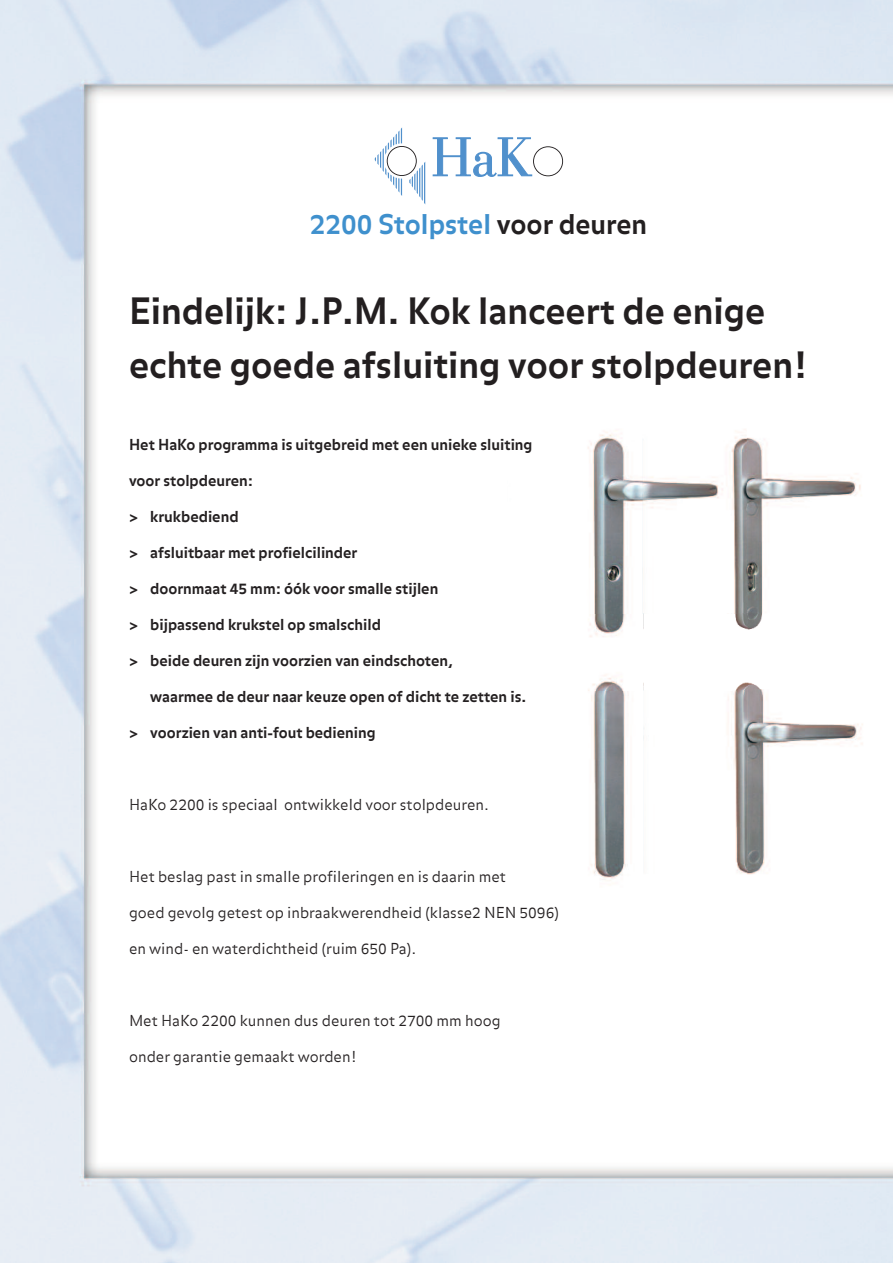
<style>
.page{position:relative;width:893px;height:1263px;background:#fff}
.page>*{position:absolute;margin:0;border:0;box-sizing:border-box;transform-origin:0 0}
.t1{font:700 36px/54px "Balance";color:#231f20}
.t2{font:700 27px "Balance";color:#3f90cd}
.t3{font:700 15px "Balance";color:#231f20}
.t4{font:300 15px "Balance";color:#231f20}
.s1{color:#231f20}
</style>
<div class="page">
<img style="left:0;top:0;width:893px;height:1263px">
<svg style="left:375px;top:127px;width:50px;height:77px"></svg>
<svg style="left:433px;top:137px;width:130px;height:40px"></svg>
<img style="left:747px;top:370px;width:136px;height:563px">
<img style="left:643px;top:370px;width:104px;height:1px">
<img style="left:507px;top:371px;width:240px;height:244px">
<img style="left:644px;top:613px;width:103px;height:76px">
<img style="left:508px;top:615px;width:136px;height:319px">
<img style="left:644px;top:689px;width:103px;height:245px">
<img style="left:643px;top:615px;width:1px;height:74px">
<img style="left:747px;top:615px;width:1px;height:74px">
<h2 class="t2" style="left:310px;top:209px;width:339px">2200 Stolpstel <span class="s1">voor deuren</span></h2>
<h1 class="t1" style="left:129px;top:285px;width:681px">Eindelijk: J.P.M. Kok lanceert de enige echte goede afsluiting voor stolpdeuren!</h1>
<p class="t3" style="left:129px;top:436px;width:405px">Het HaKo programma is uitgebreid met een unieke sluiting</p>
<p class="t3" style="left:129px;top:472px;width:126px">voor stolpdeuren:</p>
<p class="t3" style="left:129px;top:508px;width:111px">&gt; krukbediend</p>
<p class="t3" style="left:129px;top:544px;width:230px">&gt; afsluitbaar met profielcilinder</p>
<p class="t3" style="left:129px;top:580px;width:311px">&gt; doornmaat 45 mm: óók voor smalle stijlen</p>
<p class="t3" style="left:129px;top:616px;width:253px">&gt; bijpassend krukstel op smalschild</p>
<p class="t3" style="left:129px;top:652px;width:325px">&gt; beide deuren zijn voorzien van eindschoten,</p>
<p class="t3" style="left:150px;top:688px;width:377px">waarmee de deur naar keuze open of dicht te zetten is.</p>
<p class="t3" style="left:129px;top:724px;width:248px">&gt; voorzien van anti-fout bediening</p>
<p class="t4" style="left:129px;top:796px;width:361px">HaKo 2200 is speciaal ontwikkeld voor stolpdeuren.</p>
<p class="t4" style="left:129px;top:868px;width:378px">Het beslag past in smalle profileringen en is daarin met</p>
<p class="t4" style="left:129px;top:904px;width:432px">goed gevolg getest op inbraakwerendheid (klasse2 NEN 5096)</p>
<p class="t4" style="left:129px;top:940px;width:289px">en wind- en waterdichtheid (ruim 650 Pa).</p>
<p class="t4" style="left:129px;top:1012px;width:373px">Met HaKo 2200 kunnen dus deuren tot 2700 mm hoog</p>
<p class="t4" style="left:129px;top:1048px;width:229px">onder garantie gemaakt worden!</p>
</div>
